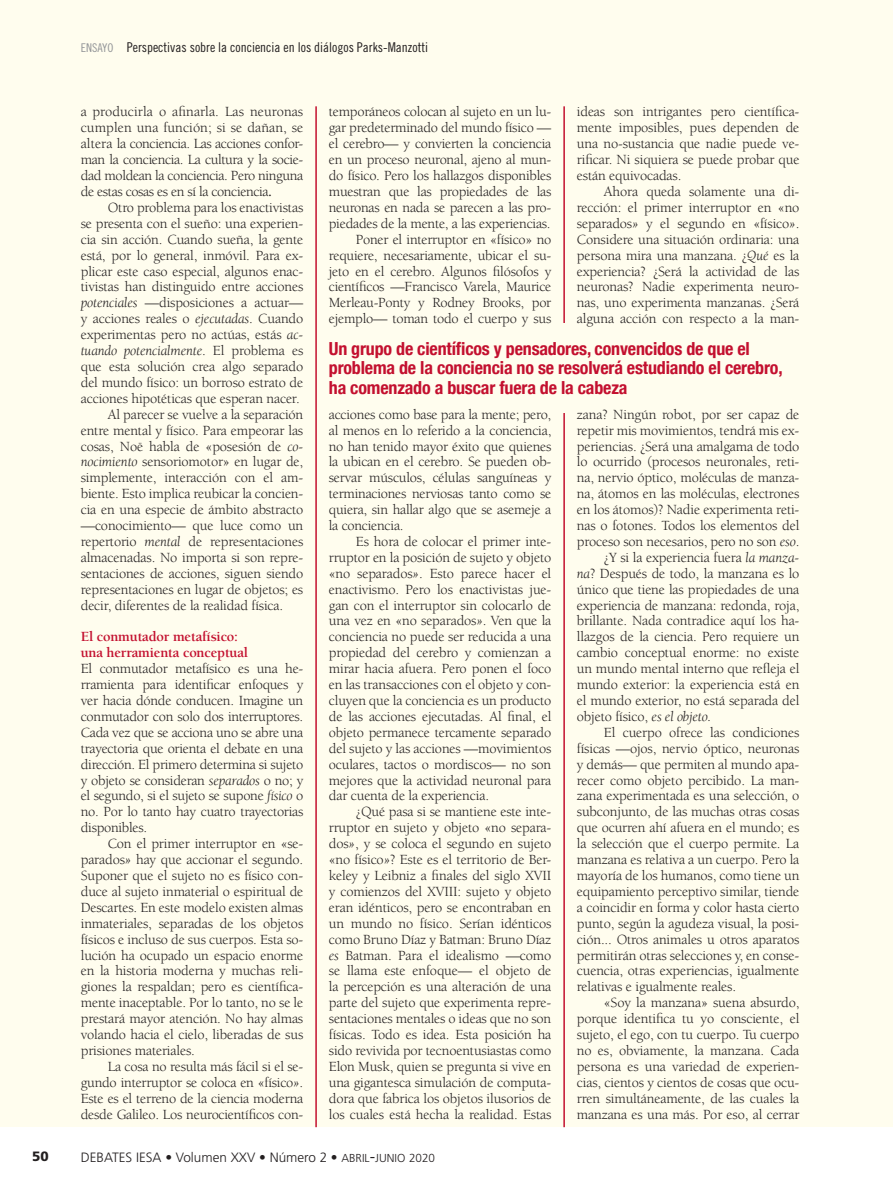
<style>
.page{position:relative;width:893px;height:1191px;background:#fff}
.page>*{position:absolute;margin:0;border:0;box-sizing:border-box;transform-origin:0 0}
.t1{font:700 condensed 18px/19.5px "Helvetica Neue";letter-spacing:-.01em;color:#c3102f}
.t2{font:14.4px/15.9px "Berkeley Std";letter-spacing:-.01em;color:#231f20;text-align:justify}
.Heading_1{font:700 14.4px "Berkeley Std";letter-spacing:-.01em;color:#c3102f}
.t3{font:13.5px "Trade Gothic LT Std Cn 18";color:#231f20}
.t4{font:300 13.5px "Frutiger";color:#231f20}
.t5{font:900 13.5px "Frutiger";color:#231f20}
.s1{font-size:12px;color:#939598}
.s2{font-weight:700}
.s3{font-style:italic}
.s4{font-size:11.55px}
.s5{font-size:16.5px}
.s6{font-size:11.7px}
</style>
<div class="page">
<div style="left:0;top:0;width:893px;height:1127px;background:#fffdee"></div>
<hr style="left:315px;top:106px;width:2px;height:1021px;background:#c3102f">
<hr style="left:563px;top:106px;width:2px;height:1021px;background:#c3102f">
<div style="left:530px;top:323px;width:69px;height:89px;background:#fffdee"></div>
<p class="t3" style="left:81px;top:39px;width:349px"><span class="s1">ENSAYO</span> Perspectivas sobre la conciencia en los diálogos Parks-Manzotti</p>
<p class="t2" style="left:81px;top:104px;width:224px">a producirla o afinarla. Las neuronas cumplen una función; si se dañan, se altera la conciencia. Las acciones confor&shy;man la conciencia. La cultura y la socie&shy;dad moldean la conciencia. Pero ninguna de estas cosas es en sí la conciencia<span class="s2">.</span></p>
<p class="t2" style="left:81px;top:200px;width:224px;text-indent:27px">Otro problema para los enactivistas se presenta con el sueño: una experien&shy;cia sin acción. Cuando sueña, la gente está, por lo general, inmóvil. Para ex&shy;plicar este caso especial, algunos enac&shy;tivistas han distinguido entre acciones <span class="s3">potenciales</span> —disposiciones a actuar— y acciones reales o <span class="s3">ejecutadas</span>. Cuando experimentas pero no actúas, estás <span class="s3">ac&shy;tuando potencialmente</span>. El problema es que esta solución crea algo separado del mundo físico: un borroso estrato de acciones hipotéticas que esperan nacer.</p>
<p class="t2" style="left:81px;top:406px;width:224px;text-indent:27px">Al parecer se vuelve a la separación entre mental y físico. Para empeorar las cosas, Noë habla de «posesión de <span class="s3">co&shy;nocimiento</span> sensoriomotor» en lugar de, simplemente, interacción con el am&shy;biente. Esto implica reubicar la concien&shy;cia en una especie de ámbito abstracto —conocimiento— que luce como un repertorio <span class="s3">mental</span> de representaciones almacenadas. No importa si son repre&shy;sentaciones de acciones, siguen siendo representaciones en lugar de objetos; es decir, diferentes de la realidad física.</p>
<p class="Heading_1" style="left:81px;top:629px;width:159px">El conmutador metafísico:</p>
<p class="Heading_1" style="left:81px;top:645px;width:169px">una herramienta conceptual</p>
<p class="t2" style="left:81px;top:661px;width:224px">El conmutador metafísico es una he&shy;rramienta para identificar enfoques y ver hacia dónde conducen. Imagine un conmutador con solo dos interruptores.<br>Cada vez que se acciona uno se abre una trayectoria que orienta el debate en una dirección. El primero determina si sujeto y objeto se consideran <span class="s3">separados</span> o no; y el segundo, si el sujeto se supone <span class="s3">físico</span> o no. Por lo tanto hay cuatro trayectorias disponibles.</p>
<p class="t2" style="left:81px;top:836px;width:224px;text-indent:27px">Con el primer interruptor en «se&shy;parados<span class="s3">»</span> hay que accionar el segundo.<br>Suponer que el sujeto no es físico con&shy;duce al sujeto inmaterial o espiritual de Descartes. En este modelo existen almas inmateriales, separadas de los objetos físicos e incluso de sus cuerpos. Esta so&shy;lución ha ocupado un espacio enorme en la historia moderna y muchas reli&shy;giones la respaldan; pero es científica&shy;mente inaceptable. Por lo tanto, no se le prestará mayor atención. No hay almas volando hacia el cielo, liberadas de sus prisiones materiales.</p>
<p class="t2" style="left:81px;top:1058px;width:224px;text-indent:27px">La cosa no resulta más fácil si el se&shy;gundo interruptor se coloca en «físico<span class="s3">»</span>.<br>Este es el terreno de la ciencia moderna desde Galileo. Los neurocientíficos con-</p>
<p class="t2" style="left:329px;top:104px;width:224px">temporáneos colocan al sujeto en un lu&shy;gar predeterminado del mundo físico — el cerebro— y convierten la conciencia en un proceso neuronal, ajeno al mun&shy;do físico. Pero los hallazgos disponibles muestran que las propiedades de las neuronas en nada se parecen a las pro&shy;piedades de la mente, a las experiencias.</p>
<p class="t2" style="left:329px;top:231px;width:224px;text-indent:27px">Poner el interruptor en «físico» no requiere, necesariamente, ubicar el su&shy;jeto en el cerebro. Algunos filósofos y científicos —Francisco Varela, Maurice Merleau-Ponty y Rodney Brooks, por ejemplo— toman todo el cuerpo y sus</p>
<p class="t2" style="left:577px;top:104px;width:224px">ideas son intrigantes pero científica&shy;mente imposibles, pues dependen de una no-sustancia que nadie puede ve&shy;rificar. Ni siquiera se puede probar que están equivocadas.</p>
<p class="t2" style="left:577px;top:184px;width:224px;text-indent:27px">Ahora queda solamente una di&shy;rección: el primer interruptor en «no separados<span class="s3">»</span> y el segundo en «físico<span class="s3">»</span>.<br>Considere una situación ordinaria: una persona mira una manzana. ¿<span class="s3">Qué</span> es la experiencia? ¿Será la actividad de las neuronas? Nadie experimenta neuro&shy;nas, uno experimenta manzanas. ¿Será alguna acción con respecto a la man-</p>
<p class="t1" style="left:329px;top:337px;width:455px">Un grupo de científicos y pensadores, convencidos de que el problema de la conciencia no se resolverá estudiando el cerebro, ha comenzado a buscar fuera de la cabeza</p>
<p class="t2" style="left:329px;top:406px;width:224px">acciones como base para la mente; pero, al menos en lo referido a la conciencia, no han tenido mayor éxito que quienes la ubican en el cerebro. Se pueden ob&shy;servar músculos, células sanguíneas y terminaciones nerviosas tanto como se quiera, sin hallar algo que se asemeje a la conciencia.</p>
<p class="t2" style="left:329px;top:534px;width:224px;text-indent:27px">Es hora de colocar el primer inte&shy;rruptor en la posición de sujeto y objeto «no separados<span class="s3">»</span>. Esto parece hacer el enactivismo. Pero los enactivistas jue&shy;gan con el interruptor sin colocarlo de una vez en «no separados<span class="s3">»</span>. Ven que la conciencia no puede ser reducida a una propiedad del cerebro y comienzan a mirar hacia afuera. Pero ponen el foco en las transacciones con el objeto y con&shy;cluyen que la conciencia es un producto de las acciones ejecutadas. Al final, el objeto permanece tercamente separado del sujeto y las acciones —movimientos oculares, tactos o mordiscos— no son mejores que la actividad neuronal para dar cuenta de la experiencia.</p>
<p class="t2" style="left:329px;top:804px;width:224px;text-indent:27px">¿Qué pasa si se mantiene este inte&shy;rruptor en sujeto y objeto «no separa&shy;dos<span class="s3">»</span>, y se coloca el segundo en sujeto «no físico<span class="s3">»</span>? Este es el territorio de Ber&shy;keley y Leibniz a finales del siglo XVII y comienzos del XVIII: sujeto y objeto eran idénticos, pero se encontraban en un mundo no físico. Serían idénticos como Bruno Díaz y Batman: Bruno Díaz <span class="s3">es</span> Batman. Para el idealismo —como se llama este enfoque— el objeto de la percepción es una alteración de una parte del sujeto que experimenta repre&shy;sentaciones mentales o ideas que no son físicas. Todo es idea. Esta posición ha sido revivida por tecnoentusiastas como Elon Musk, quien se pregunta si vive en una gigantesca simulación de computa&shy;dora que fabrica los objetos ilusorios de los cuales está hecha la realidad. Estas</p>
<p class="t2" style="left:577px;top:406px;width:224px">zana? Ningún robot, por ser capaz de repetir mis movimientos, tendrá mis ex&shy;periencias. ¿Será una amalgama de todo lo ocurrido (procesos neuronales, reti&shy;na, nervio óptico, moléculas de manza&shy;na, átomos en las moléculas, electrones en los átomos)? Nadie experimenta reti&shy;nas o fotones. Todos los elementos del proceso son necesarios, pero no son <span class="s3">eso</span>.</p>
<p class="t2" style="left:577px;top:549px;width:224px;text-indent:27px">¿Y si la experiencia fuera <span class="s3">la manza&shy;na</span>? Después de todo, la manzana es lo único que tiene las propiedades de una experiencia de manzana: redonda, roja, brillante. Nada contradice aquí los ha&shy;llazgos de la ciencia. Pero requiere un cambio conceptual enorme: no existe un mundo mental interno que refleja el mundo exterior: la experiencia está en el mundo exterior, no está separada del objeto físico, <span class="s3">es el objeto.</span></p>
<p class="t2" style="left:577px;top:724px;width:224px;text-indent:27px">El cuerpo ofrece las condiciones físicas —ojos, nervio óptico, neuronas y demás— que permiten al mundo apa&shy;recer como objeto percibido. La man&shy;zana experimentada es una selección, o subconjunto, de las muchas otras cosas que ocurren ahí afuera en el mundo; es la selección que el cuerpo permite. La manzana es relativa a un cuerpo. Pero la mayoría de los humanos, como tiene un equipamiento perceptivo similar, tiende a coincidir en forma y color hasta cierto punto, según la agudeza visual, la posi&shy;ción... Otros animales u otros aparatos permitirán otras selecciones y, en conse&shy;cuencia, otras experiencias, igualmente relativas e igualmente reales.</p>
<p class="t2" style="left:577px;top:995px;width:224px;text-indent:27px">«Soy la manzana» suena absurdo, porque identifica tu yo consciente, el sujeto, el ego, con tu cuerpo. Tu cuerpo no es, obviamente, la manzana. Cada persona es una variedad de experien&shy;cias, cientos y cientos de cosas que ocu&shy;rren simultáneamente, de las cuales la manzana es una más. Por eso, al cerrar</p>
<p class="t5" style="left:32px;top:1148px;width:18px">50</p>
<p class="t4" style="left:81px;top:1150px;width:356px">DEBATES IESA • Volumen XXV • Número 2 • <span class="s4">ABRIL</span><span class="s5">-</span><span class="s4">JUNIO</span> <span class="s6">2020</span></p>
</div>
